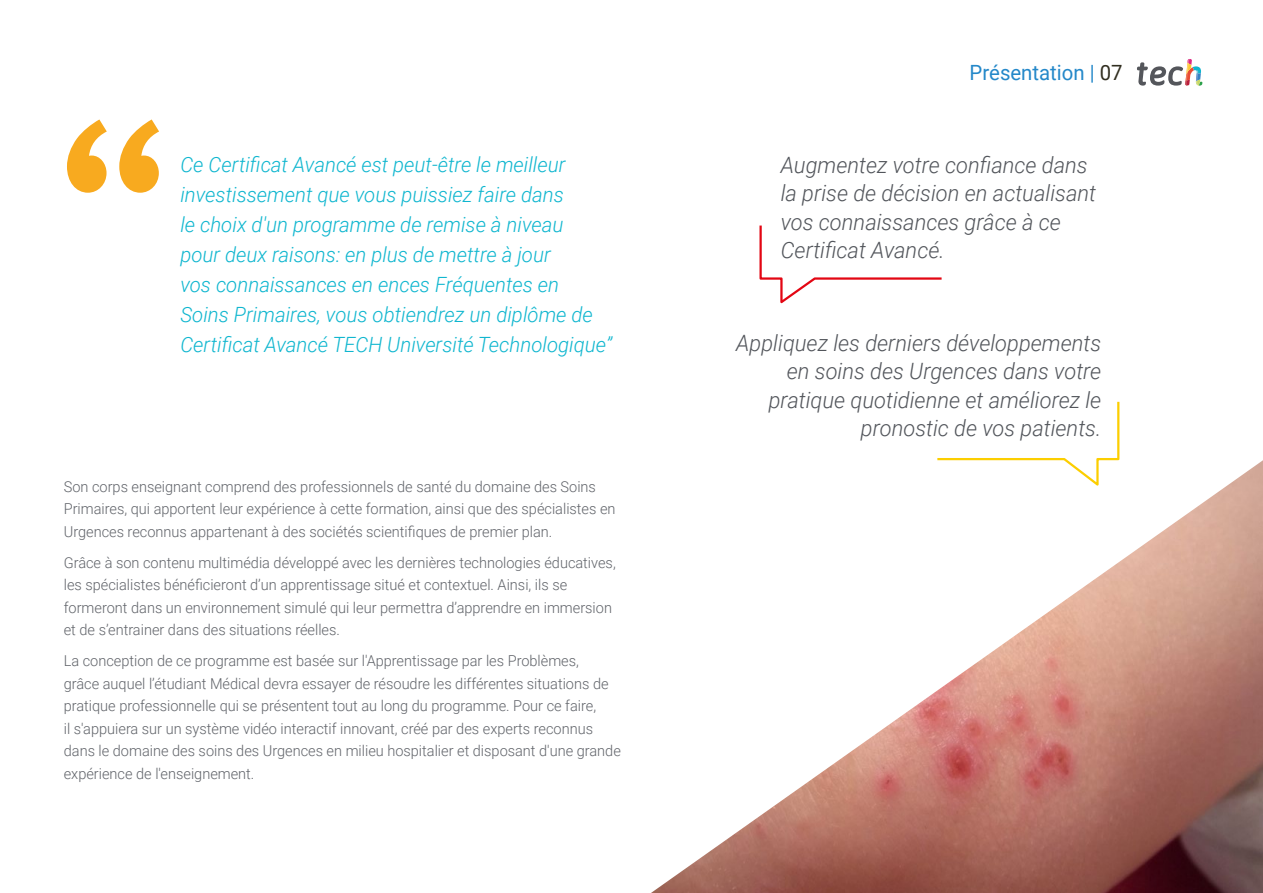
<style>
.page{position:relative;width:1263px;height:893px;background:#fff}
.page>*{position:absolute;margin:0;border:0;box-sizing:border-box;transform-origin:0 0}
.t1{font:italic 300 22.5px/28.5px "Roboto";color:#52555b;text-align:right}
.t2{font:italic 300 21px/30px "Roboto";color:#0fb6cf}
.t3{font:21px "Roboto";color:#2488c9}
.t4{font:300 15px/22.5px "Roboto";color:#61646a}
.s1{color:#312e20}
</style>
<div class="page">
<svg style="left:67px;top:119px;width:92px;height:74px"></svg>
<svg style="left:937px;top:401px;width:183px;height:59px"></svg>
<img style="left:651px;top:460px;width:612px;height:433px">
<svg style="left:759px;top:225px;width:183px;height:79px"></svg>
<svg style="left:1137px;top:59px;width:65px;height:27px"></svg>
<p class="t2" style="left:180px;top:149px;width:433px">Ce Certificat Avancé est peut-être le meilleur investissement que vous puissiez faire dans<br>le choix d'un programme de remise à niveau<br>pour deux raisons: en plus de mettre à jour<br>vos connaissances en ences Fréquentes en Soins Primaires, vous obtiendrez un diplôme de Certificat Avancé TECH Université Technologique”</p>
<p class="t4" style="left:64px;top:475px;width:553px">Son corps enseignant comprend des professionnels de santé du domaine des Soins<br>Primaires, qui apportent leur expérience à cette formation, ainsi que des spécialistes en<br>Urgences reconnus appartenant à des sociétés scientifiques de premier plan.</p>
<p class="t4" style="left:64px;top:551px;width:553px">Grâce à son contenu multimédia développé avec les dernières technologies éducatives, les spécialistes bénéficieront d’un apprentissage situé et contextuel. Ainsi, ils se formeront dans un environnement simulé qui leur permettra d’apprendre en immersion et de s’entrainer dans des situations réelles.</p>
<p class="t4" style="left:64px;top:649px;width:559px">La conception de ce programme est basée sur l'Apprentissage par les Problèmes,<br>grâce auquel l’étudiant Médical devra essayer de résoudre les différentes situations de pratique professionnelle qui se présentent tout au long du programme. Pour ce faire,<br>il s'appuiera sur un système vidéo interactif innovant, créé par des experts reconnus dans le domaine des soins des Urgences en milieu hospitalier et disposant d'une grande expérience de l'enseignement.</p>
<h2 class="t3" style="left:970px;top:57px;width:155px">Présentation | <span class="s1">07</span></h2>
<h1 class="t1" style="left:781px;top:150px;width:317px;text-align:left">Augmentez votre confiance dans la prise de décision en actualisant vos connaissances grâce à ce<br>Certificat Avancé.</h1>
<h1 class="t1" style="left:736px;top:328px;width:366px">Appliquez les derniers développements en soins des Urgences dans votre pratique quotidienne et améliorez le pronostic de vos patients.</h1>
</div>
